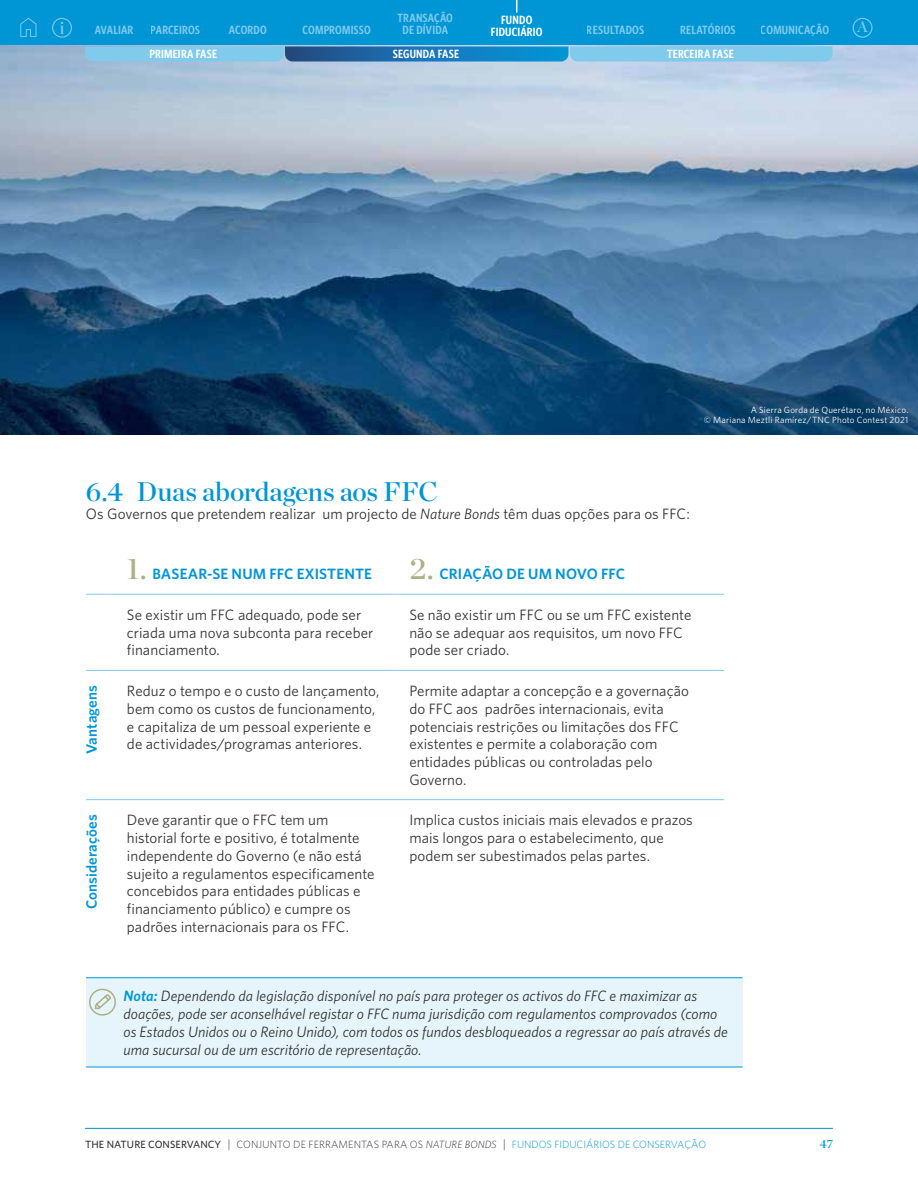
<style>
.page{position:relative;width:918px;height:1188px;background:#fff}
.page>*{position:absolute;margin:0;border:0;box-sizing:border-box;transform-origin:0 0}
.t1{font:27px "Chronicle Display Semi";letter-spacing:-.005em;color:#0096d6}
.t2{font:18px "Chronicle Display Semi";color:#fff}
.t3{font:15px/17.7px "Whitney";letter-spacing:.005em;color:#333}
.t4{font:italic 15px/18px "Whitney";letter-spacing:.005em;color:#333}
.t5{font:600 15px "Whitney";letter-spacing:.005em;color:#0096d6}
.t6{font:15px "Chronicle Display Semi";color:#fff}
.t7{font:600 12px/12px "Whitney Condensed";letter-spacing:.015em;color:#fff;text-align:center}
.t8{font:12px "Chronicle Display Semi";color:#0096d6}
.t9{font:300 10.5px "Whitney";color:#0096d6}
.t10{font:9px/10.8px "Whitney";letter-spacing:.025em;color:#fff;text-align:right}
.s1{font-style:italic}
.s2{font-family:"Chronicle Display Semi";font-weight:400;font-size:30px;color:#afb087}
.s3{font-weight:600;color:#0096d6}
.s4{font-weight:500;color:#333}
.s5{font-size:12px;color:#333}
.s6{color:#333}
.s7{font-style:italic;color:#333}
</style>
<div class="page">
<svg style="left:86px;top:594px;width:26px;height:1px"></svg>
<hr style="left:112px;top:594px;width:282px;height:1px;background:#80caeb">
<hr style="left:394px;top:594px;width:330px;height:1px;background:#80caeb">
<svg style="left:86px;top:670px;width:26px;height:1px"></svg>
<hr style="left:112px;top:670px;width:282px;height:1px;background:#80caeb">
<hr style="left:394px;top:670px;width:330px;height:1px;background:#80caeb">
<svg style="left:86px;top:799px;width:26px;height:1px"></svg>
<hr style="left:112px;top:799px;width:282px;height:1px;background:#80caeb">
<hr style="left:394px;top:799px;width:330px;height:1px;background:#80caeb">
<div style="left:86px;top:978px;width:656px;height:88px;background:#e6f5fb"></div>
<hr style="left:86px;top:977px;width:656px;height:1px;background:#0096d6">
<hr style="left:86px;top:1067px;width:656px;height:1px;background:#0096d6">
<div style="left:89px;top:989px;width:27px;height:27px;border:2px solid #afb087;border-radius:50%"></div>
<svg style="left:94px;top:988px;width:19px;height:22px"></svg>
<img style="left:0;top:45px;width:918px;height:390px">
<hr style="left:85px;top:1128px;width:748px;height:1px;background:#0096d6">
<div style="left:0;top:0;width:918px;height:45px;background:#0096d6"></div>
<svg style="left:516px;top:0;width:1px;height:12px"></svg>
<svg style="left:85px;top:46px;width:747px;height:16px"></svg>
<div style="left:52px;top:18px;width:20px;height:20px;border:1px solid #fff;border-radius:50%"></div>
<svg style="left:20px;top:17px;width:17px;height:20px"></svg>
<div style="left:853px;top:18px;width:20px;height:20px;border:1px solid #fff;border-radius:50%"></div>
<p class="t2" style="left:59px;top:13px;width:7px">i</p>
<p class="t7" style="left:398px;top:11px;width:57px">TRANSAÇÃO<br>DE DÍVIDA</p>
<p class="t7" style="left:501px;top:14px;width:33px">FUNDO</p>
<p class="t7" style="left:95px;top:23px;width:40px">AVALIAR</p>
<p class="t7" style="left:151px;top:24px;width:51px">PARCEIROS</p>
<p class="t7" style="left:229px;top:23px;width:39px">ACORDO</p>
<p class="t7" style="left:303px;top:24px;width:70px">COMPROMISSO</p>
<p class="t7" style="left:491px;top:26px;width:53px">FIDUCIÁRIO</p>
<p class="t6" style="left:857px;top:15px;width:12px">A</p>
<p class="t7" style="left:587px;top:23px;width:59px">RESULTADOS</p>
<p class="t7" style="left:680px;top:23px;width:57px">RELATÓRIOS</p>
<p class="t7" style="left:761px;top:23px;width:70px">COMUNICAÇÃO</p>
<p class="t7" style="left:150px;top:48px;width:69px">PRIMEIRA FASE</p>
<p class="t7" style="left:393px;top:48px;width:68px">SEGUNDA FASE</p>
<p class="t7" style="left:667px;top:48px;width:68px">TERCEIRA FASE</p>
<p class="t10" style="left:704px;top:404px;width:206px">A Sierra Gorda de Querétaro, no México.<br>© Mariana Meztli Ramírez/TNC Photo Contest 2021</p>
<h1 class="t1" style="left:86px;top:471px;width:353px">6.4 Duas abordagens aos FFC</h1>
<p class="t3" style="left:86px;top:505px;width:605px">Os Governos que pretendem realizar um projecto de <span class="s1">Nature Bonds</span> têm duas opções para os FFC:</p>
<p class="t5" style="left:127px;top:565px;width:500px"><span class="s2">1.</span> BASEAR-SE NUM FFC EXISTENTE <span class="s2">2.</span> CRIAÇÃO DE UM NOVO FFC</p>
<p class="t3" style="left:127px;top:606px;width:248px">Se existir um FFC adequado, pode ser criada uma nova subconta para receber financiamento.</p>
<p class="t3" style="left:409px;top:606px;width:284px">Se não existir um FFC ou se um FFC existente não se adequar aos requisitos, um novo FFC pode ser criado.</p>
<p class="t5" style="left:83px;top:754px;width:70px;rotate:-90deg">Vantagens</p>
<p class="t3" style="left:127px;top:682px;width:254px">Reduz o tempo e o custo de lançamento, bem como os custos de funcionamento, e capitaliza de um pessoal experiente e de actividades/programas anteriores.</p>
<p class="t3" style="left:409px;top:682px;width:281px">Permite adaptar a concepção e a governação do FFC aos padrões internacionais, evita potenciais restrições ou limitações dos FFC existentes e permite a colaboração com entidades públicas ou controladas pelo Governo.</p>
<p class="t5" style="left:83px;top:909px;width:96px;rotate:-90deg">Considerações</p>
<p class="t3" style="left:127px;top:811px;width:249px">Deve garantir que o FFC tem um historial forte e positivo, é totalmente independente do Governo (e não está sujeito a regulamentos especificamente concebidos para entidades públicas e financiamento público) e cumpre os padrões internacionais para os FFC.</p>
<p class="t3" style="left:409px;top:811px;width:285px">Implica custos iniciais mais elevados e prazos mais longos para o estabelecimento, que podem ser subestimados pelas partes.</p>
<p class="t4" style="left:123px;top:986px;width:606px"><span class="s3">Nota:</span> Dependendo da legislação disponível no país para proteger os activos do FFC e maximizar as doações, pode ser aconselhável registar o FFC numa jurisdição com regulamentos comprovados (como os Estados Unidos ou o Reino Unido), com todos os fundos desbloqueados a regressar ao país através de uma sucursal ou de um escritório de representação.</p>
<p class="t9" style="left:85px;top:1138px;width:623px"><span class="s4">THE NATURE CONSERVANCY</span> <span class="s5">|</span> <span class="s6">CONJUNTO DE FERRAMENTAS PARA OS</span> <span class="s7">NATURE BONDS</span> <span class="s5">|</span> FUNDOS FIDUCIÁRIOS DE CONSERVAÇÃO</p>
<p class="t8" style="left:820px;top:1134px;width:15px">47</p>
</div>
